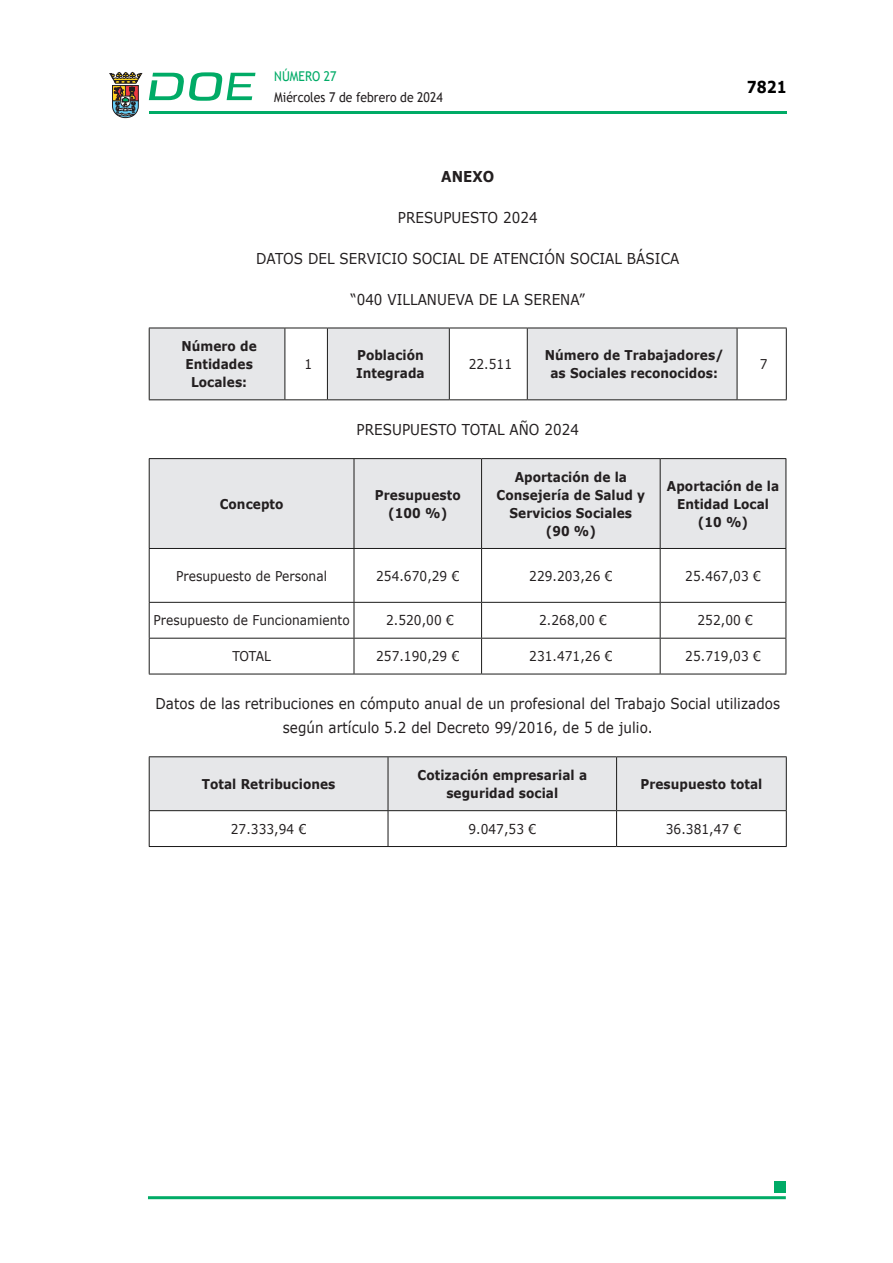
<style>
.page{position:relative;width:893px;height:1263px;background:#fff}
.page>*{position:absolute;margin:0;border:0;box-sizing:border-box;transform-origin:0 0}
.t1{font:700 16.5px "Verdana";color:#000;scale:.85 1}
.CUERPO_DE_TEXTO{font:15px/24px "Verdana";letter-spacing:.005em;color:#231f20;text-align:center;scale:.9 1}
.CUERPO_DE_TEXTO-2{font:700 15px "Verdana";letter-spacing:.005em;color:#231f20;scale:.9 1}
.TABLATITULO{font:700 13.5px/18px "Verdana";letter-spacing:.005em;color:#231f20;text-align:center;scale:.9 1}
.CUERPO_DE_TEXTO-3{font:13.5px "Verdana";letter-spacing:.005em;color:#231f20;scale:.9 1}
.t2{font:13.5px "Trebuchet MS";color:#231f20;scale:.9 1}
.t3{font:13.5px "Trebuchet MS";color:#00ab67;scale:.9 1}
</style>
<div class="page">
<hr style="left:149px;top:111px;width:638px;height:3px;background:#00ab66">
<svg style="left:109px;top:72px;width:33px;height:46px"></svg>
<svg style="left:149px;top:72px;width:106px;height:29px"></svg>
<hr style="left:148px;top:1196px;width:638px;height:3px;background:#00ab66">
<div style="left:775px;top:1181px;width:11px;height:11px;background:#00ab66"></div>
<svg style="left:150px;top:329px;width:587px;height:70px"></svg>
<hr style="left:149px;top:328px;width:136px;height:1px;background:#1c1c1b">
<hr style="left:149px;top:328px;width:1px;height:71px;background:#1c1c1b">
<hr style="left:285px;top:328px;width:42px;height:1px;background:#1c1c1b">
<hr style="left:285px;top:328px;width:1px;height:71px;background:#1c1c1b">
<hr style="left:327px;top:328px;width:122px;height:1px;background:#1c1c1b">
<hr style="left:327px;top:328px;width:1px;height:71px;background:#1c1c1b">
<hr style="left:449px;top:328px;width:78px;height:1px;background:#1c1c1b">
<hr style="left:449px;top:328px;width:1px;height:71px;background:#1c1c1b">
<hr style="left:527px;top:328px;width:210px;height:1px;background:#1c1c1b">
<hr style="left:527px;top:328px;width:1px;height:71px;background:#1c1c1b">
<hr style="left:737px;top:328px;width:50px;height:1px;background:#1c1c1b">
<hr style="left:737px;top:328px;width:1px;height:71px;background:#1c1c1b">
<hr style="left:786px;top:328px;width:1px;height:71px;background:#1c1c1b">
<hr style="left:149px;top:399px;width:136px;height:1px;background:#1c1c1b">
<hr style="left:285px;top:399px;width:42px;height:1px;background:#1c1c1b">
<hr style="left:327px;top:399px;width:122px;height:1px;background:#1c1c1b">
<hr style="left:449px;top:399px;width:78px;height:1px;background:#1c1c1b">
<hr style="left:527px;top:399px;width:210px;height:1px;background:#1c1c1b">
<hr style="left:737px;top:399px;width:50px;height:1px;background:#1c1c1b">
<div style="left:150px;top:459px;width:636px;height:89px;background:#e6e7e9"></div>
<hr style="left:149px;top:458px;width:205px;height:1px;background:#1c1c1b">
<hr style="left:149px;top:459px;width:1px;height:89px;background:#1c1c1b">
<hr style="left:149px;top:548px;width:205px;height:1px;background:#1c1c1b">
<hr style="left:354px;top:458px;width:128px;height:1px;background:#1c1c1b">
<hr style="left:354px;top:459px;width:1px;height:89px;background:#1c1c1b">
<hr style="left:354px;top:548px;width:128px;height:1px;background:#1c1c1b">
<hr style="left:482px;top:458px;width:178px;height:1px;background:#1c1c1b">
<hr style="left:481px;top:459px;width:1px;height:89px;background:#1c1c1b">
<hr style="left:482px;top:548px;width:178px;height:1px;background:#1c1c1b">
<hr style="left:660px;top:458px;width:126px;height:1px;background:#1c1c1b">
<hr style="left:660px;top:459px;width:1px;height:89px;background:#1c1c1b">
<hr style="left:786px;top:459px;width:1px;height:89px;background:#1c1c1b">
<hr style="left:660px;top:548px;width:126px;height:1px;background:#1c1c1b">
<hr style="left:149px;top:602px;width:205px;height:1px;background:#1c1c1b">
<hr style="left:354px;top:602px;width:128px;height:1px;background:#1c1c1b">
<hr style="left:482px;top:602px;width:178px;height:1px;background:#1c1c1b">
<hr style="left:660px;top:602px;width:126px;height:1px;background:#1c1c1b">
<hr style="left:149px;top:638px;width:205px;height:1px;background:#1c1c1b">
<hr style="left:354px;top:638px;width:128px;height:1px;background:#1c1c1b">
<hr style="left:482px;top:638px;width:178px;height:1px;background:#1c1c1b">
<hr style="left:660px;top:638px;width:126px;height:1px;background:#1c1c1b">
<hr style="left:149px;top:674px;width:205px;height:1px;background:#1c1c1b">
<hr style="left:354px;top:674px;width:128px;height:1px;background:#1c1c1b">
<hr style="left:482px;top:674px;width:178px;height:1px;background:#1c1c1b">
<hr style="left:660px;top:674px;width:126px;height:1px;background:#1c1c1b">
<hr style="left:149px;top:549px;width:1px;height:53px;background:#1c1c1b">
<hr style="left:149px;top:603px;width:1px;height:35px;background:#1c1c1b">
<hr style="left:149px;top:638px;width:1px;height:36px;background:#1c1c1b">
<hr style="left:354px;top:549px;width:1px;height:53px;background:#1c1c1b">
<hr style="left:481px;top:549px;width:1px;height:53px;background:#1c1c1b">
<hr style="left:660px;top:549px;width:1px;height:53px;background:#1c1c1b">
<hr style="left:786px;top:549px;width:1px;height:53px;background:#1c1c1b">
<hr style="left:354px;top:603px;width:1px;height:35px;background:#1c1c1b">
<hr style="left:481px;top:603px;width:1px;height:35px;background:#1c1c1b">
<hr style="left:660px;top:603px;width:1px;height:35px;background:#1c1c1b">
<hr style="left:786px;top:603px;width:1px;height:35px;background:#1c1c1b">
<hr style="left:354px;top:638px;width:1px;height:36px;background:#1c1c1b">
<hr style="left:481px;top:638px;width:1px;height:36px;background:#1c1c1b">
<hr style="left:660px;top:638px;width:1px;height:36px;background:#1c1c1b">
<hr style="left:786px;top:638px;width:1px;height:36px;background:#1c1c1b">
<div style="left:150px;top:757px;width:636px;height:53px;background:#e6e7e9"></div>
<hr style="left:149px;top:756px;width:239px;height:1px;background:#1c1c1b">
<hr style="left:149px;top:757px;width:1px;height:53px;background:#1c1c1b">
<hr style="left:149px;top:810px;width:239px;height:1px;background:#1c1c1b">
<hr style="left:388px;top:756px;width:229px;height:1px;background:#1c1c1b">
<hr style="left:388px;top:757px;width:1px;height:53px;background:#1c1c1b">
<hr style="left:388px;top:810px;width:229px;height:1px;background:#1c1c1b">
<hr style="left:617px;top:756px;width:170px;height:1px;background:#1c1c1b">
<hr style="left:616px;top:757px;width:1px;height:53px;background:#1c1c1b">
<hr style="left:786px;top:757px;width:1px;height:53px;background:#1c1c1b">
<hr style="left:617px;top:810px;width:170px;height:1px;background:#1c1c1b">
<hr style="left:149px;top:846px;width:239px;height:1px;background:#181717">
<hr style="left:388px;top:846px;width:229px;height:1px;background:#181717">
<hr style="left:617px;top:846px;width:170px;height:1px;background:#181717">
<hr style="left:149px;top:811px;width:1px;height:35px;background:#181717">
<hr style="left:388px;top:811px;width:1px;height:35px;background:#181717">
<hr style="left:616px;top:811px;width:1px;height:35px;background:#181717">
<hr style="left:786px;top:811px;width:1px;height:35px;background:#181717">
<p class="t3" style="left:274px;top:67px;width:71px">NÚMERO 27</p>
<p class="t2" style="left:274px;top:88px;width:189px">Miércoles 7 de febrero de 2024</p>
<p class="CUERPO_DE_TEXTO-2" style="left:441px;top:165px;width:61px">ANEXO</p>
<p class="CUERPO_DE_TEXTO" style="left:398px;top:205px;width:157px">PRESUPUESTO 2024</p>
<p class="CUERPO_DE_TEXTO" style="left:256px;top:246px;width:472px">DATOS DEL SERVICIO SOCIAL DE ATENCIÓN SOCIAL BÁSICA</p>
<p class="CUERPO_DE_TEXTO" style="left:350px;top:287px;width:262px">“040 VILLANUEVA DE LA SERENA”</p>
<p class="t1" style="left:747px;top:75px;width:48px">7821</p>
<p class="TABLATITULO" style="left:181px;top:337px;width:85px">Número de<br>Entidades<br>Locales:</p>
<p class="CUERPO_DE_TEXTO-3" style="left:304px;top:355px;width:10px">1</p>
<p class="TABLATITULO" style="left:220px;top:494px;width:72px">Concepto</p>
<p class="TABLATITULO" style="left:357px;top:346px;width:76px">Población</p>
<p class="TABLATITULO" style="left:356px;top:364px;width:78px">Integrada</p>
<p class="CUERPO_DE_TEXTO-3" style="left:469px;top:355px;width:50px">22.511</p>
<p class="TABLATITULO" style="left:545px;top:346px;width:200px">Número de Trabajadores/ as Sociales reconocidos:</p>
<p class="CUERPO_DE_TEXTO-3" style="left:760px;top:355px;width:10px">7</p>
<p class="CUERPO_DE_TEXTO" style="left:357px;top:418px;width:249px">PRESUPUESTO TOTAL AÑO 2024</p>
<p class="TABLATITULO" style="left:375px;top:485px;width:97px">Presupuesto</p>
<p class="TABLATITULO" style="left:388px;top:503px;width:67px">(100 %)</p>
<p class="TABLATITULO" style="left:515px;top:467px;width:126px">Aportación de la</p>
<p class="TABLATITULO" style="left:497px;top:485px;width:167px">Consejería de Salud y<br>Servicios Sociales</p>
<p class="TABLATITULO" style="left:546px;top:521px;width:57px">(90 %)</p>
<p class="TABLATITULO" style="left:667px;top:476px;width:126px">Aportación de la<br>Entidad Local</p>
<p class="TABLATITULO" style="left:698px;top:512px;width:57px">(10 %)</p>
<p class="CUERPO_DE_TEXTO-3" style="left:176px;top:566px;width:169px">Presupuesto de Personal</p>
<p class="CUERPO_DE_TEXTO-3" style="left:376px;top:566px;width:94px">254.670,29 €</p>
<p class="CUERPO_DE_TEXTO-3" style="left:529px;top:566px;width:94px">229.203,26 €</p>
<p class="CUERPO_DE_TEXTO-3" style="left:685px;top:566px;width:85px">25.467,03 €</p>
<p class="CUERPO_DE_TEXTO-3" style="left:153px;top:611px;width:220px">Presupuesto de Funcionamiento</p>
<p class="CUERPO_DE_TEXTO-3" style="left:386px;top:611px;width:77px">2.520,00 €</p>
<p class="CUERPO_DE_TEXTO-3" style="left:539px;top:611px;width:77px">2.268,00 €</p>
<p class="CUERPO_DE_TEXTO-3" style="left:697px;top:611px;width:63px">252,00 €</p>
<p class="CUERPO_DE_TEXTO-3" style="left:232px;top:647px;width:44px">TOTAL</p>
<p class="CUERPO_DE_TEXTO-3" style="left:376px;top:647px;width:94px">257.190,29 €</p>
<p class="CUERPO_DE_TEXTO-3" style="left:529px;top:647px;width:94px">231.471,26 €</p>
<p class="CUERPO_DE_TEXTO-3" style="left:685px;top:647px;width:85px">25.719,03 €</p>
<p class="CUERPO_DE_TEXTO" style="left:155px;top:692px;width:696px">Datos de las retribuciones en cómputo anual de un profesional del Trabajo Social utilizados según artículo 5.2 del Decreto 99/2016, de 5 de julio.</p>
<p class="TABLATITULO" style="left:202px;top:775px;width:150px">Total Retribuciones</p>
<p class="TABLATITULO" style="left:417px;top:766px;width:190px">Cotización empresarial a seguridad social</p>
<p class="TABLATITULO" style="left:640px;top:775px;width:137px">Presupuesto total</p>
<p class="CUERPO_DE_TEXTO-3" style="left:231px;top:819px;width:85px">27.333,94 €</p>
<p class="CUERPO_DE_TEXTO-3" style="left:468px;top:819px;width:77px">9.047,53 €</p>
<p class="CUERPO_DE_TEXTO-3" style="left:666px;top:819px;width:85px">36.381,47 €</p>
</div>
